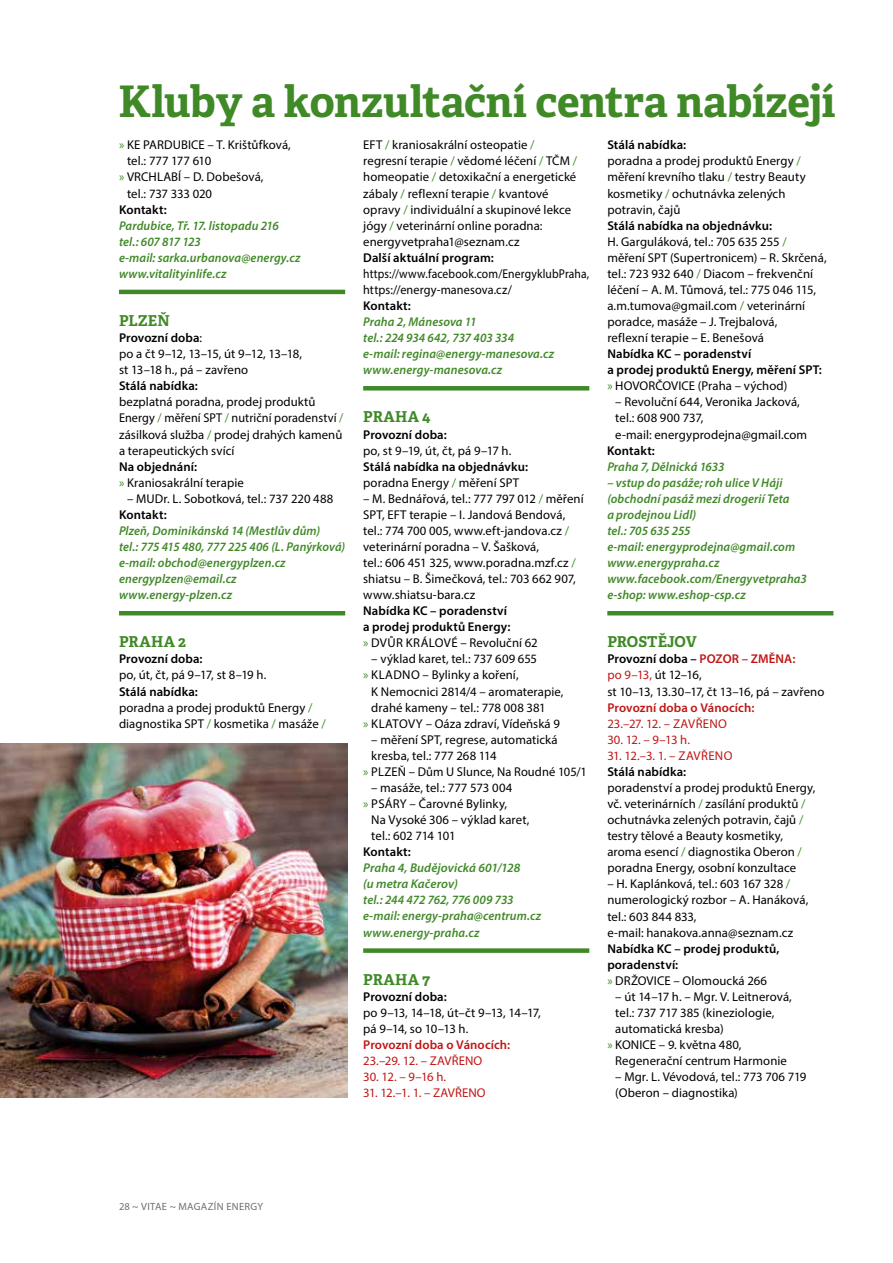
<style>
.page{position:relative;width:893px;height:1263px;background:#fff}
.page>*{position:absolute;margin:0;border:0;box-sizing:border-box;transform-origin:0 0}
.t1{font:700 43.5px "Adelle Basic";letter-spacing:-.01em;color:#408927}
.t2{font:700 15px "Adelle Basic";color:#408927}
.t3{font:12.75px/16px "Myriad Pro";letter-spacing:.005em;color:#000}
.t4{font:italic 600 12.75px/16px "Myriad Pro";letter-spacing:.01em;color:#408927}
.t5{font:600 12.75px/16px "Myriad Pro";letter-spacing:.01em;color:#000}
.t6{font:12.75px/16px "Myriad Pro";letter-spacing:.005em;color:#000;scale:.91 1}
.t7{font:12.75px "Myriad Pro";color:#be1716}
.t8{font:12.75px/16px "Myriad Pro";letter-spacing:-.045em;color:#000}
.t9{font:600 12.75px "Myriad Pro";letter-spacing:.005em;color:#be1716}
.t10{font:12.75px "Myriad Pro";letter-spacing:.025em;color:#be1716}
.t11{font:12.75px "Myriad Pro";letter-spacing:.02em;color:#be1716}
.t12{font:12.75px "Myriad Pro";letter-spacing:-.02em;color:#000}
.t13{font:10.5px "Myriad Pro";letter-spacing:.03em;color:#706f6f}
.s1{color:#408927}
.s2{font-weight:600}
.s3{font-weight:400}
.s4{font-weight:400;color:#408927}
.s5{font-weight:600;color:#be1716}
.s6{color:#be1716}
</style>
<div class="page">
<hr style="left:119px;top:290px;width:226px;height:4px;background:#408927">
<hr style="left:119px;top:611px;width:226px;height:4px;background:#408927">
<div style="left:363px;top:386px;width:226px;height:5px;background:#408927"></div>
<div style="left:363px;top:948px;width:226px;height:5px;background:#408927"></div>
<hr style="left:607px;top:611px;width:226px;height:4px;background:#408927">
<img style="left:0;top:744px;width:347px;height:353px">
<h1 class="t1" style="left:119px;top:74px;width:718px">Kluby a konzultační centra nabízejí</h1>
<p class="t3" style="left:119px;top:137px;width:173px"><span class="s1">»</span> KE PARDUBICE – T. Krištůfková,</p>
<p class="t3" style="left:127px;top:153px;width:86px">tel.: 777 177 610</p>
<p class="t3" style="left:119px;top:169px;width:146px"><span class="s1">»</span> VRCHLABÍ – D. Dobešová,</p>
<p class="t3" style="left:127px;top:185px;width:87px">tel.: 737 333 020</p>
<p class="t5" style="left:119px;top:201px;width:49px">Kontakt:</p>
<p class="t4" style="left:119px;top:217px;width:183px">Pardubice, Tř. 17. listopadu 216 tel.: 607 817 123<br>e-mail: sarka.urbanova@energy.cz www.vitalityinlife.cz</p>
<p class="t2" style="left:119px;top:311px;width:52px">PLZEŇ</p>
<p class="t3" style="left:119px;top:330px;width:185px"><span class="s2">Provozní doba</span>:<br>po a čt 9–12, 13–15, út 9–12, 13–18, st 13–18 h., pá – zavřeno</p>
<p class="t5" style="left:119px;top:378px;width:80px">Stálá nabídka:</p>
<p class="t3" style="left:119px;top:394px;width:226px">bezplatná poradna, prodej produktů Energy <span class="s1">/</span> měření SPT <span class="s1">/</span> nutriční poradenství <span class="s1">/ </span>zásilková služba <span class="s1">/</span> prodej drahých kamenů a terapeutických svící</p>
<p class="t3" style="left:119px;top:458px;width:126px"><span class="s2">Na objednání:<br></span><span class="s1">»</span> Kraniosakrální terapie</p>
<p class="t3" style="left:127px;top:490px;width:208px">– MUDr. L. Sobotková, tel.: 737 220 488</p>
<p class="t5" style="left:119px;top:506px;width:49px">Kontakt:</p>
<p class="t4" style="left:119px;top:522px;width:228px">Plzeň, Dominikánská 14 (Mestlův dům)<br>tel.: 775 415 480, 777 225 406 (L. Panýrková) e-mail: obchod@energyplzen.cz energyplzen@email.cz www.energy-plzen.cz</p>
<p class="t2" style="left:119px;top:632px;width:68px">PRAHA 2</p>
<p class="t5" style="left:119px;top:651px;width:85px">Provozní doba:</p>
<p class="t3" style="left:119px;top:667px;width:149px">po, út, čt, pá 9–17, st 8–19 h.</p>
<p class="t3" style="left:119px;top:683px;width:208px"><span class="s2">Stálá nabídka:<br></span>poradna a prodej produktů Energy <span class="s1">/ </span>diagnostika SPT <span class="s1">/</span> kosmetika <span class="s1">/</span> masáže <span class="s1">/</span></p>
<p class="t3" style="left:363px;top:137px;width:215px">EFT <span class="s1">/</span> kraniosakrální osteopatie <span class="s1">/ </span>regresní terapie <span class="s1">/</span> vědomé léčení <span class="s1">/</span> TČM <span class="s1">/ </span>homeopatie <span class="s1">/</span> detoxikační a energetické zábaly <span class="s1">/</span> reflexní terapie <span class="s1">/</span> kvantové opravy <span class="s1">/</span> individuální a skupinové lekce jógy <span class="s1">/</span> veterinární online poradna: energyvetpraha1@seznam.cz</p>
<p class="t5" style="left:363px;top:249px;width:132px">Další aktuální program:</p>
<p class="t6" style="left:363px;top:265px;width:250px">https://www.facebook.com/EnergyklubPraha, https://energy-manesova.cz/</p>
<p class="t5" style="left:363px;top:297px;width:49px">Kontakt:</p>
<p class="t4" style="left:363px;top:313px;width:192px">Praha 2, Mánesova 11<br>tel.: 224 934 642, 737 403 334<br>e-mail: regina@energy-manesova.cz www.energy-manesova.cz</p>
<p class="t2" style="left:363px;top:407px;width:69px">PRAHA 4</p>
<p class="t5" style="left:363px;top:426px;width:85px">Provozní doba:</p>
<p class="t3" style="left:363px;top:442px;width:150px">po, st 9–19, út, čt, pá 9–17 h.</p>
<p class="t5" style="left:363px;top:458px;width:166px">Stálá nabídka na objednávku: <span class="s3">poradna Energy</span> <span class="s4">/</span> <span class="s3">měření SPT</span></p>
<p class="t3" style="left:363px;top:490px;width:222px">– M. Bednářová, tel.: 777 797 012 <span class="s1">/</span> měření SPT, EFT terapie – I. Jandová Bendová, tel.: 774 700 005, www.eft-jandova.cz <span class="s1">/ </span>veterinární poradna – V. Šašková,<br>tel.: 606 451 325, www.poradna.mzf.cz <span class="s1">/ </span>shiatsu – B. Šimečková, tel.: 703 662 907, www.shiatsu-bara.cz</p>
<p class="t5" style="left:363px;top:603px;width:176px">Nabídka KC – poradenství<br>a prodej produktů Energy:<br><span class="s4">»</span> <span class="s3">DVŮR KRÁLOVÉ – Revoluční 62</span></p>
<p class="t3" style="left:363px;top:651px;width:175px;text-indent:8px">– výklad karet, tel.: 737 609 655 <span class="s1">»</span> KLADNO – Bylinky a koření,</p>
<p class="t3" style="left:371px;top:683px;width:194px">K Nemocnici 2814/4 – aromaterapie,</p>
<p class="t3" style="left:371px;top:699px;width:176px">drahé kameny – tel.: 778 008 381</p>
<p class="t3" style="left:363px;top:715px;width:198px"><span class="s1">»</span> KLATOVY – Oáza zdraví, Vídeňská 9</p>
<p class="t3" style="left:371px;top:731px;width:188px">– měření SPT, regrese, automatická</p>
<p class="t3" style="left:371px;top:747px;width:127px">kresba, tel.: 777 268 114</p>
<p class="t3" style="left:363px;top:763px;width:225px"><span class="s1">»</span> PLZEŇ – Dům U Slunce, Na Roudné 105/1</p>
<p class="t3" style="left:371px;top:779px;width:143px">– masáže, tel.: 777 573 004</p>
<p class="t3" style="left:363px;top:795px;width:146px"><span class="s1">»</span> PSÁRY – Čarovné Bylinky,</p>
<p class="t3" style="left:371px;top:811px;width:160px">Na Vysoké 306 – výklad karet,</p>
<p class="t12" style="left:371px;top:828px;width:86px">tel.: 602 714 101</p>
<p class="t5" style="left:363px;top:843px;width:49px">Kontakt:</p>
<p class="t4" style="left:363px;top:860px;width:179px">Praha 4, Budějovická 601/128<br>(u metra Kačerov)<br>tel.: 244 472 762, 776 009 733 e-mail: energy-praha@centrum.cz www.energy-praha.cz</p>
<p class="t2" style="left:363px;top:970px;width:69px">PRAHA 7</p>
<p class="t5" style="left:363px;top:988px;width:85px">Provozní doba:</p>
<p class="t8" style="left:363px;top:1004px;width:179px">po 9–13, 14–18, út–čt 9–13, 14–17, pá 9–14, so 10–13 h.</p>
<p class="t9" style="left:363px;top:1036px;width:149px">Provozní doba o Vánocích:</p>
<p class="t7" style="left:363px;top:1053px;width:121px">23.–29. 12. – ZAVŘENO</p>
<p class="t7" style="left:363px;top:1069px;width:85px">30. 12. – 9–16 h.</p>
<p class="t7" style="left:363px;top:1085px;width:124px">31. 12.–1. 1. – ZAVŘENO</p>
<p class="t3" style="left:607px;top:137px;width:200px"><span class="s2">Stálá nabídka:<br></span>poradna a prodej produktů Energy <span class="s1">/ </span>měření krevního tlaku <span class="s1">/</span> testry Beauty kosmetiky <span class="s1">/</span> ochutnávka zelených potravin, čajů</p>
<p class="t3" style="left:607px;top:217px;width:221px"><span class="s2">Stálá nabídka na objednávku:<br></span>H. Garguláková, tel.: 705 635 255 <span class="s1">/ </span>měření SPT (Supertronicem) – R. Skrčená, tel.: 723 932 640 <span class="s1">/</span> Diacom – frekvenční léčení – A. M. Tůmová, tel.: 775 046 115, a.m.tumova@gmail.com <span class="s1">/</span> veterinární poradce, masáže – J. Trejbalová,<br>reflexní terapie – E. Benešová</p>
<p class="t5" style="left:607px;top:346px;width:216px">Nabídka KC – poradenství<br>a prodej produktů Energy, měření SPT: <span class="s4">»</span> <span class="s3">HOVORČOVICE (Praha – východ)</span></p>
<p class="t3" style="left:615px;top:394px;width:193px">– Revoluční 644, Veronika Jacková, tel.: 608 900 737,<br>e-mail: energyprodejna@gmail.com</p>
<p class="t5" style="left:607px;top:442px;width:49px">Kontakt:</p>
<p class="t4" style="left:607px;top:458px;width:119px">Praha 7, Dělnická 1633</p>
<p class="t4" style="left:607px;top:474px;width:201px">– vstup do pasáže; roh ulice V Háji (obchodní pasáž mezi drogerií Teta<br>a prodejnou Lidl)<br>tel.: 705 635 255<br>e-mail: energyprodejna@gmail.com www.energypraha.cz www.facebook.com/Energyvetpraha3 e-shop: www.eshop-csp.cz</p>
<p class="t2" style="left:607px;top:632px;width:91px">PROSTĚJOV</p>
<p class="t3" style="left:607px;top:651px;width:219px"><span class="s2">Provozní doba –</span> <span class="s5">POZOR – ZMĚNA:<br></span><span class="s6">po 9–13,</span> út 12–16,<br>st 10–13, 13.30–17, čt 13–16, pá – zavřeno</p>
<p class="t9" style="left:607px;top:699px;width:149px">Provozní doba o Vánocích:</p>
<p class="t11" style="left:607px;top:715px;width:121px">23.–27. 12. – ZAVŘENO</p>
<p class="t7" style="left:607px;top:732px;width:84px">30. 12. – 9–13 h.</p>
<p class="t10" style="left:607px;top:748px;width:127px">31. 12.–3. 1. – ZAVŘENO</p>
<p class="t5" style="left:607px;top:763px;width:80px">Stálá nabídka:</p>
<p class="t3" style="left:607px;top:779px;width:209px">poradenství a prodej produktů Energy, vč. veterinárních <span class="s1">/</span> zasílání produktů <span class="s1">/ </span>ochutnávka zelených potravin, čajů <span class="s1">/ </span>testry tělové a Beauty kosmetiky, aroma esencí <span class="s1">/</span> diagnostika Oberon <span class="s1">/ </span>poradna Energy, osobní konzultace</p>
<p class="t3" style="left:607px;top:876px;width:202px">– H. Kaplánková, tel.: 603 167 328 <span class="s1">/ </span>numerologický rozbor – A. Hanáková, tel.: 603 844 833,<br>e-mail: hanakova.anna@seznam.cz</p>
<p class="t5" style="left:607px;top:940px;width:174px">Nabídka KC – prodej produktů, poradenství:<br><span class="s4">»</span> <span class="s3">DRŽOVICE – Olomoucká 266</span></p>
<p class="t3" style="left:615px;top:988px;width:178px">– út 14–17 h. – Mgr. V. Leitnerová,</p>
<p class="t3" style="left:615px;top:1004px;width:161px">tel.: 737 717 385 (kineziologie,</p>
<p class="t3" style="left:615px;top:1020px;width:110px">automatická kresba)</p>
<p class="t3" style="left:607px;top:1036px;width:136px"><span class="s1">»</span> KONICE – 9. května 480,</p>
<p class="t3" style="left:615px;top:1052px;width:173px">Regenerační centrum Harmonie</p>
<p class="t3" style="left:615px;top:1069px;width:193px">– Mgr. L. Vévodová, tel.: 773 706 719 (Oberon – diagnostika)</p>
<p class="t13" style="left:119px;top:1200px;width:146px">28 ~ VITAE ~ MAGAZÍN ENERGY</p>
</div>
